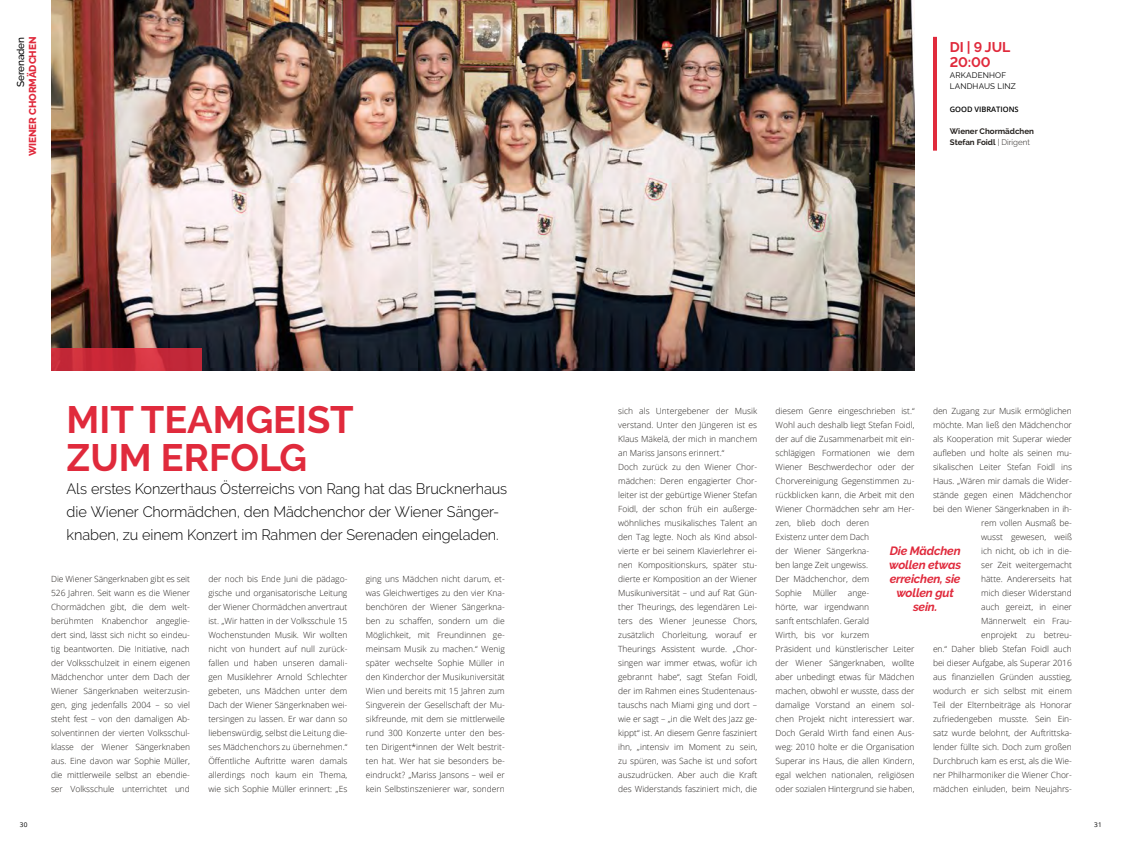
<style>
.page{position:relative;width:1123px;height:842px;background:#fff}
.page>*{position:absolute;margin:0;border:0;box-sizing:border-box;transform-origin:0 0}
.t1{font:700 38px/38px "Raleway";color:#e02a3c}
.t2{font:300 15px/23px "Raleway";letter-spacing:-.005em;color:#000}
.t3{font:700 14px/15px "Raleway";letter-spacing:-.01em;color:#e02a3c}
.t4{font:italic 700 12px/14px "Raleway";letter-spacing:-.015em;color:#e02a3c;text-align:center}
.t5{font:800 10px "Raleway";letter-spacing:-.01em;color:#e02a3c}
.t6{font:500 10px "Raleway";letter-spacing:-.01em;color:#000}
.t7{font:300 8.5px/14px "Open Sans";letter-spacing:-.005em;color:#26221f}
.t8{font:700 8px/11px "Raleway";color:#26221f}
.t9{font:8px/11px "Raleway";letter-spacing:.02em;color:#000}
.t10{font:600 7.5px "Open Sans";color:#000}
.t11{font:6.5px "Open Sans";color:#000}
.s1{font-weight:300}
</style>
<div class="page">
<img style="left:51px;top:0;width:863px;height:371px">
<svg style="left:51px;top:348px;width:150px;height:23px;background:#c82b3a"></svg>
<hr style="left:933px;top:37px;width:4px;height:114px;background:#e02a3c">
<p class="t6" style="left:15px;top:87px;width:52px;rotate:-90deg">Serenaden</p>
<p class="t5" style="left:27px;top:156px;width:121px;rotate:-90deg">WIENER CHORMÄDCHEN</p>
<h3 class="t3" style="left:949px;top:39px;width:62px">DI | 9 JUL<br>20:00</h3>
<p class="t9" style="left:949px;top:69px;width:67px">ARKADENHOF<br>LANDHAUS LINZ</p>
<p class="t10" style="left:949px;top:104px;width:70px">GOOD VIBRATIONS</p>
<p class="t8" style="left:949px;top:125px;width:86px">Wiener Chormädchen<br>Stefan Foidl <span class="s1">| Dirigent</span></p>
<h1 class="t1" style="left:67px;top:401px;width:288px">MIT TEAMGEIST<br>ZUM ERFOLG</h1>
<h2 class="t2" style="left:67px;top:477px;width:442px">Als erstes Konzerthaus Österreichs von Rang hat das Brucknerhaus die Wiener Chormädchen, den Mädchenchor der Wiener Sänger&shy;knaben, zu einem Konzert im Rahmen der Serenaden eingeladen.</h2>
<p class="t7" style="left:51px;top:572px;width:140px;text-align:justify">Die Wiener Sängerknaben gibt es seit 526 Jahren. Seit wann es die Wiener Chormädchen gibt, die dem welt&shy;berühmten Knabenchor angeglie&shy;dert sind, lässt sich nicht so eindeu&shy;tig beantworten. Die Initiative, nach der Volksschulzeit in einem eigenen Mädchenchor unter dem Dach der Wiener Sängerknaben weiterzusin&shy;gen, ging jedenfalls 2004 – so viel steht fest – von den damaligen Ab&shy;solventinnen der vierten Volksschul&shy;klasse der Wiener Sängerknaben aus. Eine davon war Sophie Müller, die mittlerweile selbst an ebendie&shy;ser Volksschule unterrichtet und</p>
<p class="t7" style="left:208px;top:572px;width:140px;text-align:justify">der noch bis Ende Juni die pädago&shy;gische und organisatorische Leitung der Wiener Chormädchen anvertraut ist. „Wir hatten in der Volksschule 15<br>Wochenstunden Musik. Wir wollten nicht von hundert auf null zurück&shy;fallen und haben unseren damali&shy;gen Musiklehrer Arnold Schlechter gebeten, uns Mädchen unter dem Dach der Wiener Sängerknaben wei&shy;tersingen zu lassen. Er war dann so liebenswürdig, selbst die Leitung die&shy;ses Mädchenchors zu übernehmen.“ Öffentliche Auftritte waren damals allerdings noch kaum ein Thema, wie sich Sophie Müller erinnert: „Es</p>
<p class="t7" style="left:366px;top:572px;width:140px;text-align:justify">ging uns Mädchen nicht darum, et&shy;was Gleichwertiges zu den vier Kna&shy;benchören der Wiener Sängerkna&shy;ben zu schaffen, sondern um die Möglichkeit, mit Freundinnen ge&shy;meinsam Musik zu machen.“ Wenig später wechselte Sophie Müller in den Kinderchor der Musikuniversität Wien und bereits mit 15 Jahren zum Singverein der Gesellschaft der Mu&shy;sikfreunde, mit dem sie mittlerweile rund 300 Konzerte unter den bes&shy;ten Dirigent*innen der Welt bestrit&shy;ten hat. Wer hat sie besonders be&shy;eindruckt? „Mariss Jansons – weil er kein Selbstinszenierer war, sondern</p>
<p class="t7" style="left:933px;top:404px;width:140px;text-align:right">den Zugang zur Musik ermöglichen möchte. Man ließ den Mädchenchor als Kooperation mit Superar wieder aufleben und holte als seinen mu&shy;sikalischen Leiter Stefan Foidl ins<br>Haus. „Wären mir damals die Wider&shy;stände gegen einen Mädchenchor bei den Wiener Sängerknaben in ih&shy;rem vollen Ausmaß be-<br>wusst gewesen, weiß<br>ich nicht, ob ich in die-<br>ser Zeit weitergemacht<br>hätte. Andererseits hat<br>mich dieser Widerstand<br>auch gereizt, in einer<br>Männerwelt ein Frau-<br>enprojekt zu betreu-<br>en.“ Daher blieb Stefan Foidl auch bei dieser Aufgabe, als Superar 2016 aus finanziellen Gründen ausstieg, wodurch er sich selbst mit einem<br>Teil der Elternbeiträge als Honorar zufriedengeben musste. Sein Ein&shy;satz wurde belohnt, der Auftrittska&shy;lender füllte sich. Doch zum großen<br>Durchbruch kam es erst, als die Wie&shy;ner Philharmoniker die Wiener Chor&shy;mädchen einluden, beim Neujahrs-</p>
<p class="t7" style="left:618px;top:404px;width:140px">sich als Untergebener der Musik verstand. Unter den Jüngeren ist es Klaus Mäkelä, der mich in manchem an Mariss Jansons erinnert.“<br>Doch zurück zu den Wiener Chor&shy;mädchen: Deren engagierter Chor&shy;leiter ist der gebürtige Wiener Stefan Foidl, der schon früh ein außerge&shy;wöhnliches musikalisches Talent an den Tag legte. Noch als Kind absol&shy;vierte er bei seinem Klavierlehrer ei&shy;nen Kompositionskurs, später stu&shy;dierte er Komposition an der Wiener Musikuniversität – und auf Rat Gün&shy;ther Theurings, des legendären Lei&shy;ters des Wiener Jeunesse Chors, zusätzlich Chorleitung, worauf er Theurings Assistent wurde. „Chor&shy;singen war immer etwas, wofür ich gebrannt habe“, sagt Stefan Foidl, der im Rahmen eines Studentenaus&shy;tauschs nach Miami ging und dort – wie er sagt – „in die Welt des Jazz ge&shy;kippt“ ist. An diesem Genre fasziniert ihn, „intensiv im Moment zu sein, zu spüren, was Sache ist und sofort auszudrücken. Aber auch die Kraft des Widerstands fasziniert mich, die</p>
<p class="t7" style="left:775px;top:404px;width:140px">diesem Genre eingeschrieben ist.“<br>Wohl auch deshalb liegt Stefan Foidl, der auf die Zusammenarbeit mit ein&shy;schlägigen Formationen wie dem<br>Wiener Beschwerdechor oder der<br>Chorvereinigung Gegenstimmen zu&shy;rückblicken kann, die Arbeit mit den<br>Wiener Chormädchen sehr am Her&shy;zen, blieb doch deren<br>Existenz unter dem Dach<br>der Wiener Sängerkna-<br>ben lange Zeit ungewiss.<br>Der Mädchenchor, dem<br>Sophie</p>
<h3 class="t4" style="left:889px;top:543px;width:73px">Die Mädchen wollen etwas erreichen, sie wollen gut sein.</h3>
<p class="t7" style="left:813px;top:586px;width:25px">Müller</p>
<p class="t7" style="left:775px;top:586px;width:140px;text-indent:72px">ange-<br>hörte, war irgendwann<br>sanft entschlafen. Gerald<br>Wirth, bis vor kurzem<br>Präsident und künstlerischer Leiter der Wiener Sängerknaben, wollte aber unbedingt etwas für Mädchen machen, obwohl er wusste, dass der damalige Vorstand an einem sol&shy;chen Projekt nicht interessiert war.<br>Doch Gerald Wirth fand einen Aus&shy;weg: 2010 holte er die Organisation<br>Superar ins Haus, die allen Kindern, egal welchen nationalen, religiösen oder sozialen Hintergrund sie haben,</p>
<p class="t11" style="left:20px;top:820px;width:9px">30</p>
<p class="t11" style="left:1094px;top:820px;width:9px">31</p>
</div>
